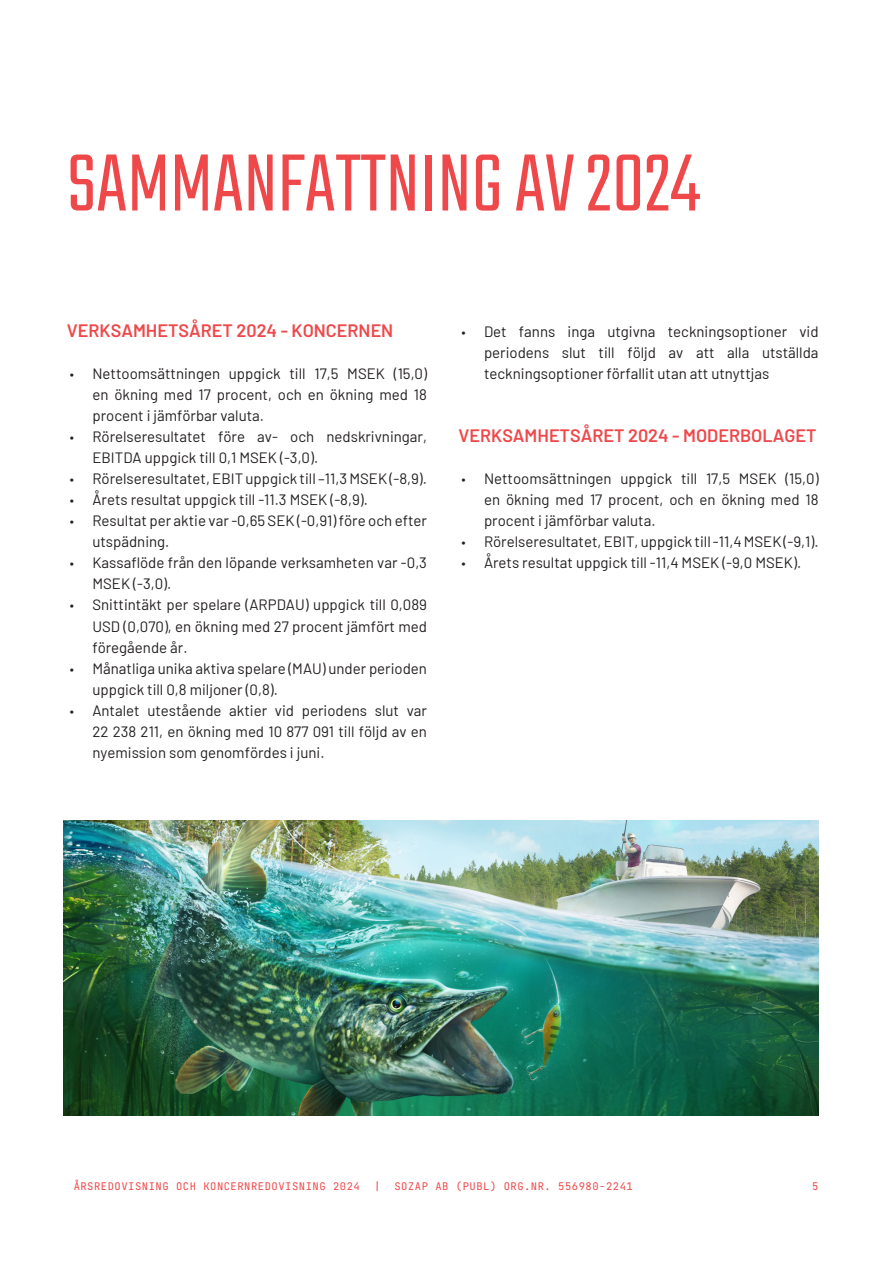
<style>
.page{position:relative;width:893px;height:1263px;background:#fff}
.page>*{position:absolute;margin:0;border:0;box-sizing:border-box;transform-origin:0 0}
.t1{font:300 90px "Teko";color:#ef484a}
.t2{font:600 18px "Barlow";color:#ef484a}
.t3{font:15px/21px "Barlow";color:#231f20;text-align:justify}
.t4{font:10.5px "Jet Brains Mono";letter-spacing:.05em;color:#ef484a}
.s1{font-family:"Myriad Pro"}
</style>
<div class="page">
<img style="left:64px;top:821px;width:755px;height:295px">
<h2 class="t1" style="left:67px;top:133px;width:634px">SAMMANFATTNING AV 2024</h2>
<h3 class="t2" style="left:67px;top:317px;width:328px">VERKSAMHETSÅRET 2024 - KONCERNEN</h3>
<p class="t3" style="left:92px;top:362px;width:336px;text-indent:-22px"><span class="s1">•</span> Nettoomsättningen uppgick till 17,5 MSEK (15,0) en ökning med 17 procent, och en ökning med 18 procent i jämförbar valuta.</p>
<p class="t3" style="left:92px;top:425px;width:336px;text-indent:-22px"><span class="s1">•</span> Rörelseresultatet före av- och nedskrivningar,<br>EBITDA uppgick till 0,1 MSEK (-3,0).</p>
<p class="t3" style="left:70px;top:467px;width:359px"><span class="s1">•</span> Rörelseresultatet, EBIT uppgick till –11,3 MSEK (-8,9).</p>
<p class="t3" style="left:70px;top:488px;width:299px"><span class="s1">•</span> Årets resultat uppgick till -11.3 MSEK (-8,9).</p>
<p class="t3" style="left:92px;top:509px;width:336px;text-indent:-22px"><span class="s1">•</span> Resultat per aktie var -0,65 SEK (-0,91) före och efter utspädning.</p>
<p class="t3" style="left:92px;top:551px;width:336px;text-indent:-22px"><span class="s1">•</span> Kassaflöde från den löpande verksamheten var -0,3<br>MSEK (-3,0).</p>
<p class="t3" style="left:92px;top:593px;width:336px;text-indent:-22px"><span class="s1">•</span> Snittintäkt per spelare (ARPDAU) uppgick till 0,089<br>USD (0,070), en ökning med 27 procent jämfört med föregående år.</p>
<p class="t3" style="left:92px;top:656px;width:336px;text-indent:-22px"><span class="s1">•</span> Månatliga unika aktiva spelare (MAU) under perioden uppgick till 0,8 miljoner (0,8).</p>
<p class="t3" style="left:92px;top:699px;width:336px;text-indent:-22px"><span class="s1">•</span> Antalet utestående aktier vid periodens slut var 22 238 211, en ökning med 10 877 091 till följd av en nyemission som genomfördes i juni.</p>
<p class="t3" style="left:484px;top:320px;width:336px;text-indent:-22px"><span class="s1">•</span> Det fanns inga utgivna teckningsoptioner vid periodens slut till följd av att alla utställda teckningsoptioner förfallit utan att utnyttjas</p>
<h3 class="t2" style="left:458px;top:422px;width:359px">VERKSAMHETSÅRET 2024 - MODERBOLAGET</h3>
<p class="t3" style="left:484px;top:467px;width:336px;text-indent:-22px"><span class="s1">•</span> Nettoomsättningen uppgick till 17,5 MSEK (15,0) en ökning med 17 procent, och en ökning med 18 procent i jämförbar valuta.</p>
<p class="t3" style="left:461px;top:530px;width:359px"><span class="s1">•</span> Rörelseresultatet, EBIT, uppgick till -11,4 MSEK (-9,1).</p>
<p class="t3" style="left:461px;top:551px;width:341px"><span class="s1">•</span> Årets resultat uppgick till -11,4 MSEK (-9,0 MSEK).</p>
<p class="t4" style="left:74px;top:1179px;width:288px">ÅRSREDOVISNING OCH KONCERNREDOVISNING 2024</p>
<p class="t4" style="left:374px;top:1179px;width:8px">|</p>
<p class="t4" style="left:394px;top:1179px;width:240px">SOZAP AB (PUBL) ORG.NR. 556980-2241</p>
<p class="t4" style="left:812px;top:1179px;width:8px">5</p>
</div>
